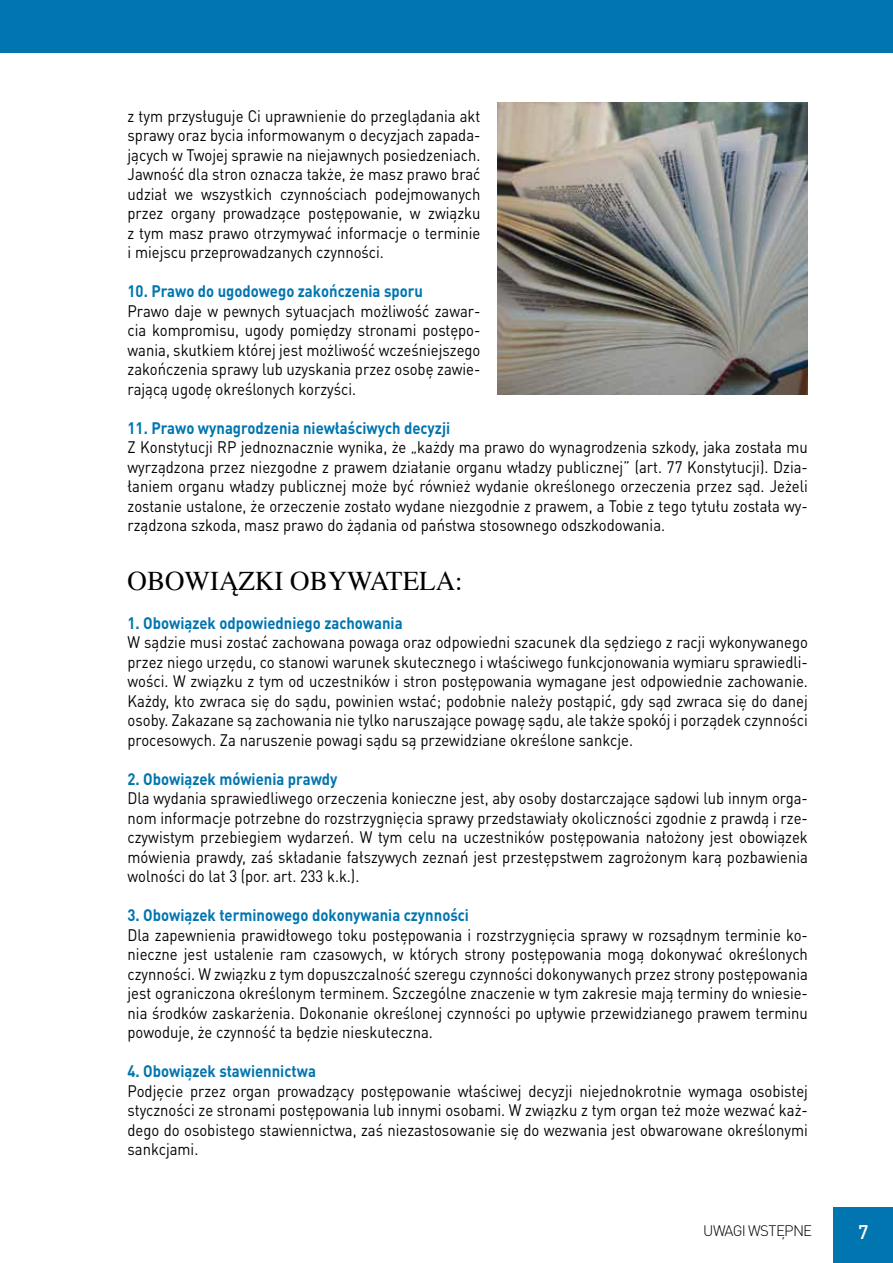
<style>
.page{position:relative;width:893px;height:1263px;background:#fff}
.page>*{position:absolute;margin:0;border:0;box-sizing:border-box;transform-origin:0 0}
.t1{font:27px "Times";color:#000}
.t2{font:500 19.5px "DIN Pro";color:#fff}
.t3{font:16.5px/19.5px "DIN Pro";color:#000;text-align:justify;scale:.9 1}
.t4{font:700 16.5px "DIN Pro";color:#0075b0;scale:.9 1}
.t5{font:300 15px "DIN Pro";letter-spacing:-.045em;color:#000}
</style>
<div class="page">
<div style="left:833px;top:1208px;width:60px;height:55px;background:#0075b0"></div>
<div style="left:0;top:0;width:893px;height:53px;background:#0075b0"></div>
<img style="left:497px;top:102px;width:311px;height:293px">
<p class="t3" style="left:128px;top:105px;width:394px">z tym przysługuje Ci uprawnienie do przeglądania akt sprawy oraz bycia informowanym o decyzjach zapada&shy;jących w Twojej sprawie na niejawnych posiedzeniach.<br>Jawność dla stron oznacza także, że masz prawo brać udział we wszystkich czynnościach podejmowanych przez organy prowadzące postępowanie, w związku z tym masz prawo otrzymywać informacje o terminie i miejscu przeprowadzanych czynności.</p>
<p class="t4" style="left:128px;top:280px;width:330px">10. Prawo do ugodowego zakończenia sporu</p>
<p class="t3" style="left:128px;top:300px;width:394px">Prawo daje w pewnych sytuacjach możliwość zawar&shy;cia kompromisu, ugody pomiędzy stronami postępo&shy;wania, skutkiem której jest możliwość wcześniejszego zakończenia sprawy lub uzyskania przez osobę zawie&shy;rającą ugodę określonych korzyści.</p>
<p class="t4" style="left:128px;top:416px;width:360px">11. Prawo wynagrodzenia niewłaściwych decyzji</p>
<p class="t3" style="left:128px;top:437px;width:757px">Z Konstytucji RP jednoznacznie wynika, że „każdy ma prawo do wynagrodzenia szkody, jaka została mu wyrządzona przez niezgodne z prawem działanie organu władzy publicznej” (art. 77 Konstytucji). Dzia&shy;łaniem organu władzy publicznej może być również wydanie określonego orzeczenia przez sąd. Jeżeli zostanie ustalone, że orzeczenie zostało wydane niezgodnie z prawem, a Tobie z tego tytułu została wy&shy;rządzona szkoda, masz prawo do żądania od państwa stosownego odszkodowania.</p>
<h1 class="t1" style="left:128px;top:555px;width:337px">OBOWIĄZKI OBYWATELA:</h1>
<p class="t4" style="left:128px;top:611px;width:307px">1. Obowiązek odpowiedniego zachowania</p>
<p class="t3" style="left:128px;top:632px;width:757px">W sądzie musi zostać zachowana powaga oraz odpowiedni szacunek dla sędziego z racji wykonywanego przez niego urzędu, co stanowi warunek skutecznego i właściwego funkcjonowania wymiaru sprawiedli&shy;wości. W związku z tym od uczestników i stron postępowania wymagane jest odpowiednie zachowanie.<br>Każdy, kto zwraca się do sądu, powinien wstać; podobnie należy postąpić, gdy sąd zwraca się do danej osoby. Zakazane są zachowania nie tylko naruszające powagę sądu, ale także spokój i porządek czynności procesowych. Za naruszenie powagi sądu są przewidziane określone sankcje.</p>
<p class="t4" style="left:128px;top:767px;width:235px">2. Obowiązek mówienia prawdy</p>
<p class="t3" style="left:128px;top:788px;width:757px">Dla wydania sprawiedliwego orzeczenia konieczne jest, aby osoby dostarczające sądowi lub innym orga&shy;nom informacje potrzebne do rozstrzygnięcia sprawy przedstawiały okoliczności zgodnie z prawdą i rze&shy;czywistym przebiegiem wydarzeń. W tym celu na uczestników postępowania nałożony jest obowiązek mówienia prawdy, zaś składanie fałszywych zeznań jest przestępstwem zagrożonym karą pozbawienia wolności do lat 3 (por. art. 233 k.k.).</p>
<p class="t4" style="left:128px;top:904px;width:381px">3. Obowiązek terminowego dokonywania czynności</p>
<p class="t3" style="left:128px;top:924px;width:757px">Dla zapewnienia prawidłowego toku postępowania i rozstrzygnięcia sprawy w rozsądnym terminie ko&shy;nieczne jest ustalenie ram czasowych, w których strony postępowania mogą dokonywać określonych czynności. W związku z tym dopuszczalność szeregu czynności dokonywanych przez strony postępowania jest ograniczona określonym terminem. Szczególne znaczenie w tym zakresie mają terminy do wniesie&shy;nia środków zaskarżenia. Dokonanie określonej czynności po upływie przewidzianego prawem terminu powoduje, że czynność ta będzie nieskuteczna.</p>
<p class="t4" style="left:128px;top:1060px;width:211px">4. Obowiązek stawiennictwa</p>
<p class="t3" style="left:128px;top:1080px;width:757px">Podjęcie przez organ prowadzący postępowanie właściwej decyzji niejednokrotnie wymaga osobistej styczności ze stronami postępowania lub innymi osobami. W związku z tym organ też może wezwać każ&shy;dego do osobistego stawiennictwa, zaś niezastosowanie się do wezwania jest obwarowane określonymi sankcjami.</p>
<p class="t5" style="left:703px;top:1220px;width:111px">UWAGI WSTĘPNE</p>
<p class="t2" style="left:858px;top:1219px;width:12px">7</p>
</div>
